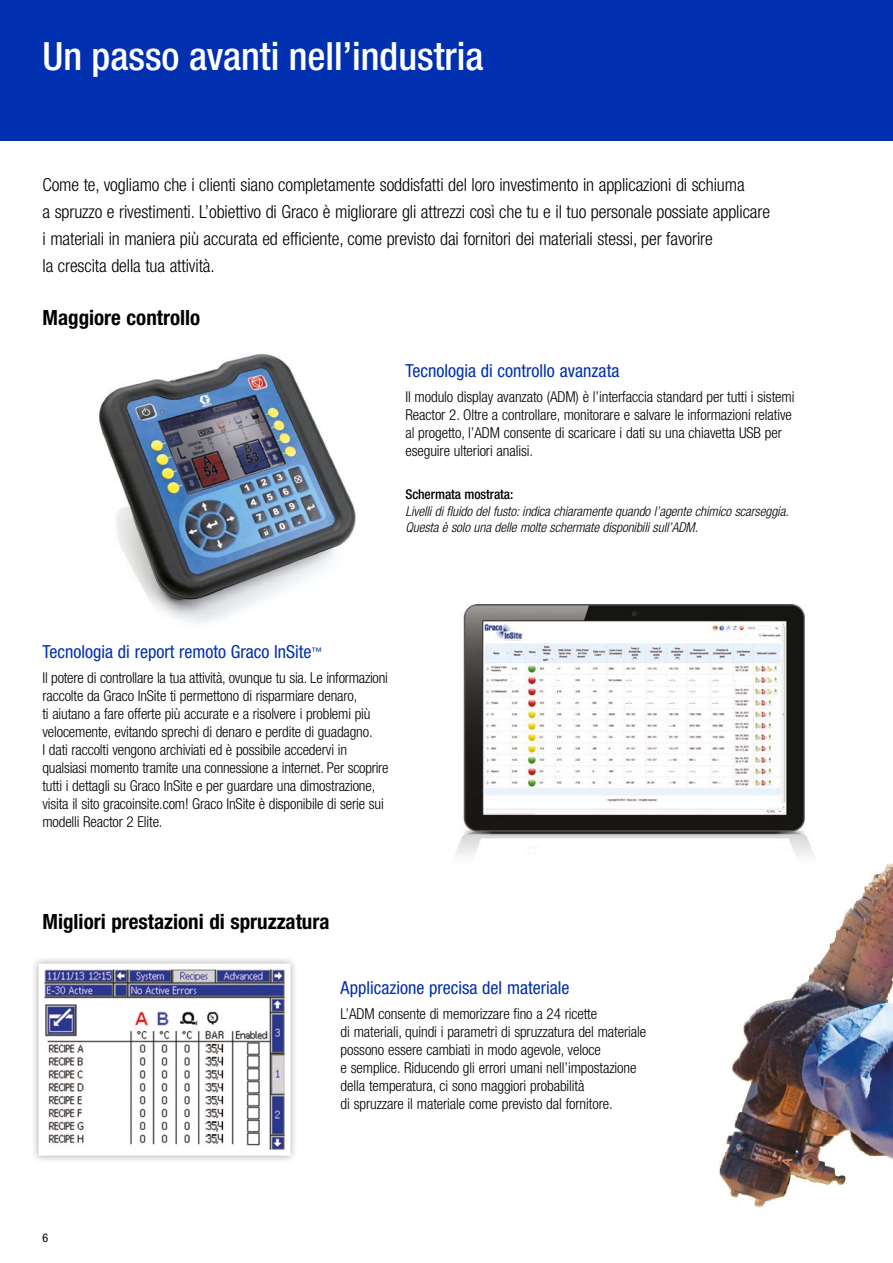
<style>
.page{position:relative;width:893px;height:1263px;background:#fff}
.page>*{position:absolute;margin:0;border:0;box-sizing:border-box;transform-origin:0 0}
.t1{font:500 condensed 39px "Helvetica Neue LT Std";color:#fff}
.t2{font:700 condensed 21px "Helvetica Neue LT Std";color:#000}
.t3{font:300 condensed 18px/27px "Helvetica Neue LT Std";letter-spacing:-.005em;color:#000}
.t4{font:condensed 18px "Helvetica Neue LT Std";color:#002fb0}
.t5{font:300 condensed 15px/18px "Helvetica Neue LT Std";letter-spacing:-.005em;color:#000}
.t6{font:italic 300 condensed 13.5px/16.5px "Helvetica Neue LT Std";letter-spacing:-.005em;color:#000}
.t7{font:500 condensed 13.5px "Helvetica Neue LT Std";letter-spacing:-.005em;color:#000}
.t8{font:condensed 12px "Helvetica Neue LT Std";color:#000}
</style>
<div class="page">
<div style="left:0;top:0;width:893px;height:140px;background:#002fb0"></div>
<img style="left:719px;top:863px;width:174px;height:345px">
<img style="left:99px;top:353px;width:257px;height:270px">
<img style="left:456px;top:605px;width:389px;height:299px">
<div style="left:30px;top:955px;width:269px;height:209px;background:#000;opacity:.33"></div>
<svg style="left:36px;top:960px;width:258px;height:198px"></svg>
<h1 class="t1" style="left:43px;top:33px;width:443px">Un passo avanti nell’industria</h1>
<p class="t3" style="left:43px;top:171px;width:729px">Come te, vogliamo che i clienti siano completamente soddisfatti del loro investimento in applicazioni di schiuma<br>a spruzzo e rivestimenti. L’obiettivo di Graco è migliorare gli attrezzi così che tu e il tuo personale possiate applicare i materiali in maniera più accurata ed efficiente, come previsto dai fornitori dei materiali stessi, per favorire<br>la crescita della tua attività.</p>
<h2 class="t2" style="left:43px;top:305px;width:159px">Maggiore controllo</h2>
<p class="t4" style="left:405px;top:360px;width:215px">Tecnologia di controllo avanzata</p>
<p class="t5" style="left:405px;top:387px;width:390px">Il modulo display avanzato (ADM) è l’interfaccia standard per tutti i sistemi Reactor 2. Oltre a controllare, monitorare e salvare le informazioni relative al progetto, l’ADM consente di scaricare i dati su una chiavetta USB per eseguire ulteriori analisi.</p>
<p class="t7" style="left:405px;top:487px;width:109px">Schermata mostrata:</p>
<p class="t6" style="left:405px;top:503px;width:385px">Livelli di fluido del fusto: indica chiaramente quando l’agente chimico scarseggia.<br>Questa è solo una delle molte schermate disponibili sull’ADM.</p>
<p class="t4" style="left:43px;top:641px;width:281px">Tecnologia di report remoto Graco InSite<sup>™</sup></p>
<p class="t5" style="left:43px;top:668px;width:348px">Il potere di controllare la tua attività, ovunque tu sia. Le informazioni raccolte da Graco InSite ti permettono di risparmiare denaro,<br>ti aiutano a fare offerte più accurate e a risolvere i problemi più velocemente, evitando sprechi di denaro e perdite di guadagno.<br>I dati raccolti vengono archiviati ed è possibile accedervi in qualsiasi momento tramite una connessione a internet. Per scoprire tutti i dettagli su Graco InSite e per guardare una dimostrazione, visita il sito gracoinsite.com! Graco InSite è disponibile di serie sui modelli Reactor 2 Elite.</p>
<h2 class="t2" style="left:43px;top:909px;width:289px">Migliori prestazioni di spruzzatura</h2>
<p class="t8" style="left:43px;top:1230px;width:7px">6</p>
<p class="t4" style="left:341px;top:978px;width:230px">Applicazione precisa del materiale</p>
<p class="t5" style="left:341px;top:1005px;width:307px">L’ADM consente di memorizzare fino a 24 ricette<br>di materiali, quindi i parametri di spruzzatura del materiale possono essere cambiati in modo agevole, veloce<br>e semplice. Riducendo gli errori umani nell’impostazione della temperatura, ci sono maggiori probabilità<br>di spruzzare il materiale come previsto dal fornitore.</p>
</div>
